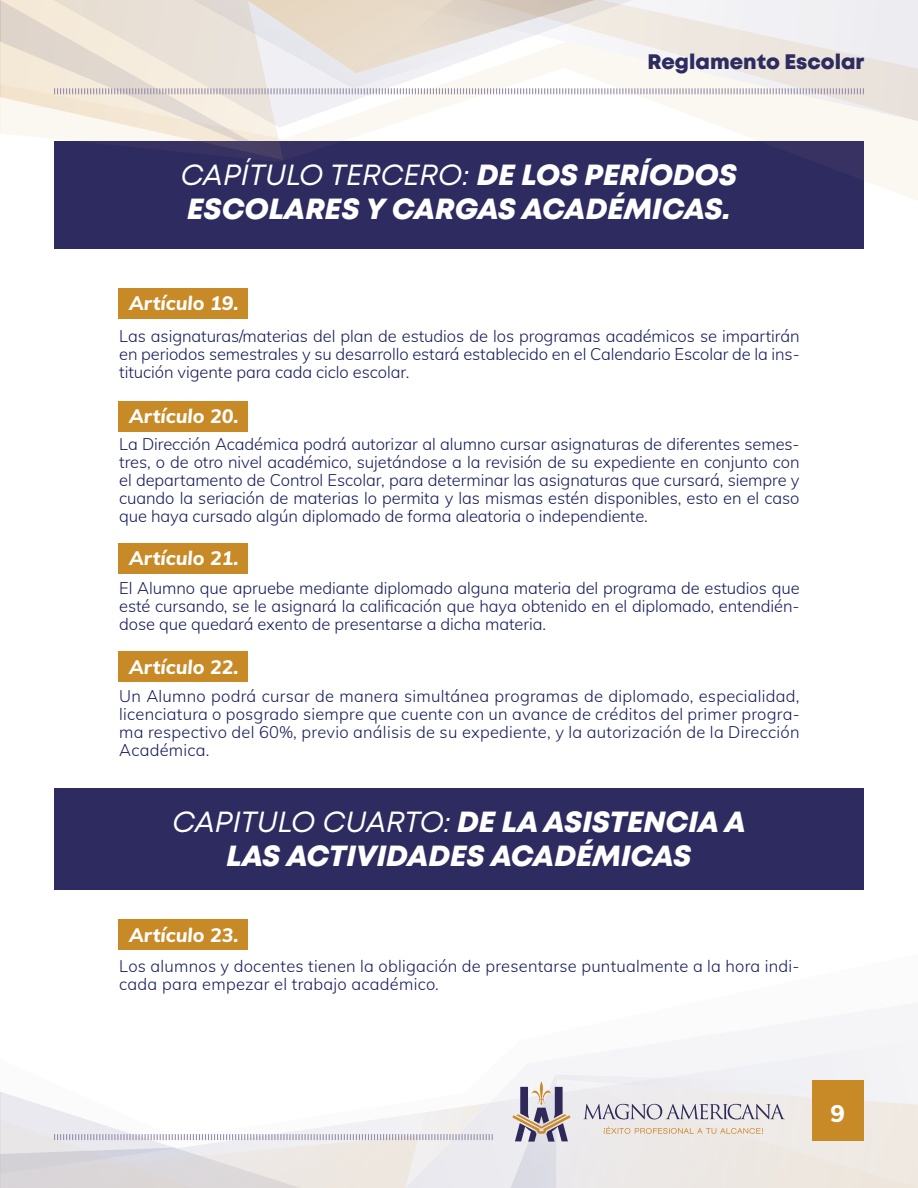
<style>
.page{position:relative;width:918px;height:1188px;background:#fff}
.page>*{position:absolute;margin:0;border:0;box-sizing:border-box;transform-origin:0 0}
.t1{font:italic 800 29.1px/34.8px "Mont";color:#fff}
.t2{font:800 24px "Muli";color:#fff}
.t3{font:800 21px "Mont";color:#2d2b60}
.t4{font:italic 800 19.5px "Muli";color:#fff}
.t5{font:300 16.5px/18px "Muli";letter-spacing:.005em;color:#191d5b;text-align:justify}
.s1{font-weight:400}
</style>
<div class="page">
<svg style="left:283px;top:121px;width:635px;height:80px;fill:#fbf7f1"></svg>
<svg style="left:723px;top:0;width:195px;height:121px"></svg>
<svg style="left:283px;top:95px;width:440px;height:33px"></svg>
<svg style="left:0;top:0;width:283px;height:141px"></svg>
<svg style="left:493px;top:1041px;width:425px;height:147px;fill:#f5f5f7"></svg>
<div style="left:511px;top:1075px;width:407px;height:113px;background:#f0f1f4"></div>
<svg style="left:0;top:1092px;width:493px;height:96px"></svg>
<svg style="left:53px;top:0;width:812px;height:95px"></svg>
<svg style="left:512px;top:1079px;width:406px;height:109px;background:#e2d9d1"></svg>
<div style="left:54px;top:141px;width:810px;height:108px;background:#2d2b60"></div>
<div style="left:54px;top:788px;width:810px;height:101px;background:#2d2b60"></div>
<div style="left:118px;top:288px;width:130px;height:31px;background:#c88927"></div>
<div style="left:118px;top:401px;width:130px;height:31px;background:#c88927"></div>
<div style="left:118px;top:543px;width:130px;height:31px;background:#c88927"></div>
<div style="left:118px;top:652px;width:130px;height:30px;background:#c88927"></div>
<div style="left:118px;top:919px;width:130px;height:31px;background:#c88927"></div>
<p class="t3" style="left:648px;top:48px;width:218px">Reglamento Escolar</p>
<h1 class="t1" style="left:181px;top:157px;width:558px"><span class="s1">CAPÍTULO TERCERO:</span> DE LOS PERÍODOS<br>ESCOLARES Y CARGAS ACADÉMICAS.</h1>
<p class="t4" style="left:129px;top:288px;width:111px">Artículo 19.</p>
<p class="t5" style="left:119px;top:326px;width:682px">Las asignaturas/materias del plan de estudios de los programas académicos se impartirán en periodos semestrales y su desarrollo estará establecido en el Calendario Escolar de la ins&shy;titución vigente para cada ciclo escolar.</p>
<p class="t4" style="left:129px;top:402px;width:111px">Artículo 20.</p>
<p class="t5" style="left:119px;top:434px;width:682px">La Dirección Académica podrá autorizar al alumno cursar asignaturas de diferentes semes&shy;tres, o de otro nivel académico, sujetándose a la revisión de su expediente en conjunto con el departamento de Control Escolar, para determinar las asignaturas que cursará, siempre y cuando la seriación de materias lo permita y las mismas estén disponibles, esto en el caso que haya cursado algún diplomado de forma aleatoria o independiente.</p>
<p class="t4" style="left:129px;top:544px;width:111px">Artículo 21.</p>
<p class="t5" style="left:119px;top:578px;width:682px">El Alumno que apruebe mediante diplomado alguna materia del programa de estudios que esté cursando, se le asignará la calificación que haya obtenido en el diplomado, entendién&shy;dose que quedará exento de presentarse a dicha materia.</p>
<p class="t4" style="left:129px;top:652px;width:111px">Artículo 22.</p>
<p class="t5" style="left:119px;top:686px;width:682px">Un Alumno podrá cursar de manera simultánea programas de diplomado, especialidad, licenciatura o posgrado siempre que cuente con un avance de créditos del primer progra&shy;ma respectivo del 60%, previo análisis de su expediente, y la autorización de la Dirección Académica.</p>
<h1 class="t1" style="left:173px;top:804px;width:575px;text-align:center"><span class="s1">CAPITULO CUARTO:</span> DE LA ASISTENCIA A<br>LAS ACTIVIDADES ACADÉMICAS</h1>
<p class="t4" style="left:129px;top:920px;width:111px">Artículo 23.</p>
<p class="t5" style="left:119px;top:956px;width:682px">Los alumnos y docentes tienen la obligación de presentarse puntualmente a la hora indi&shy;cada para empezar el trabajo académico.</p>
<h2 class="t2" style="left:831px;top:1096px;width:16px">9</h2>
</div>
